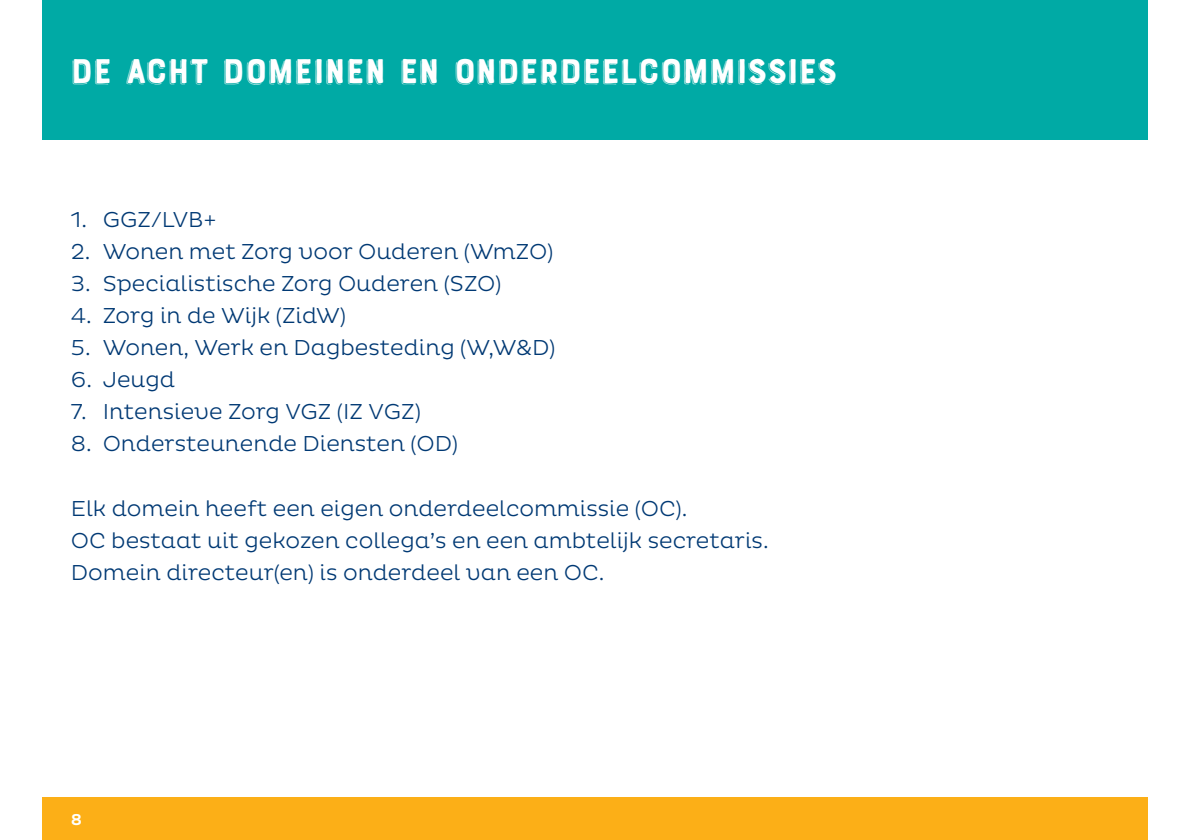
<style>
.page{position:relative;width:1191px;height:840px;background:#fff}
.page>*{position:absolute;margin:0;border:0;box-sizing:border-box;transform-origin:0 0}
.t1{font:36px "Bourton Hand Drop Line";color:#fff}
.t2{font:300 22px "Pluto";color:#003974}
.t3{font:500 16px "Pluto";color:#fff}
</style>
<div class="page">
<div style="left:43px;top:0;width:1105px;height:140px;background:#00aaa5"></div>
<div style="left:43px;top:797px;width:1105px;height:42px;background:#fcaf17"></div>
<p class="t1" style="left:71px;top:49px;width:768px">DE ACHT DOMEINEN EN ONDERDEELCOMMISSIES</p>
<p class="t2" style="left:71px;top:207px;width:147px">1. GGZ/LVB+</p>
<p class="t2" style="left:71px;top:239px;width:484px">2. Wonen met Zorg voor Ouderen (WmZO)</p>
<p class="t2" style="left:71px;top:271px;width:432px">3. Specialistische Zorg Ouderen (SZO)</p>
<p class="t2" style="left:71px;top:303px;width:277px">4. Zorg in de Wijk (ZidW)</p>
<p class="t2" style="left:71px;top:335px;width:486px">5. Wonen, Werk en Dagbesteding (W,W&amp;D)</p>
<p class="t2" style="left:71px;top:367px;width:106px">6. Jeugd</p>
<p class="t2" style="left:71px;top:399px;width:351px">7. Intensieve Zorg VGZ (IZ VGZ)</p>
<p class="t2" style="left:71px;top:431px;width:388px">8. Ondersteunende Diensten (OD)</p>
<p class="t2" style="left:71px;top:495px;width:618px">Elk domein heeft een eigen onderdeelcommissie (OC).</p>
<p class="t2" style="left:71px;top:527px;width:699px">OC bestaat uit gekozen collega’s en een ambtelijk secretaris.</p>
<p class="t2" style="left:71px;top:559px;width:535px">Domein directeur(en) is onderdeel van een OC.</p>
<p class="t3" style="left:71px;top:810px;width:13px">8</p>
</div>
